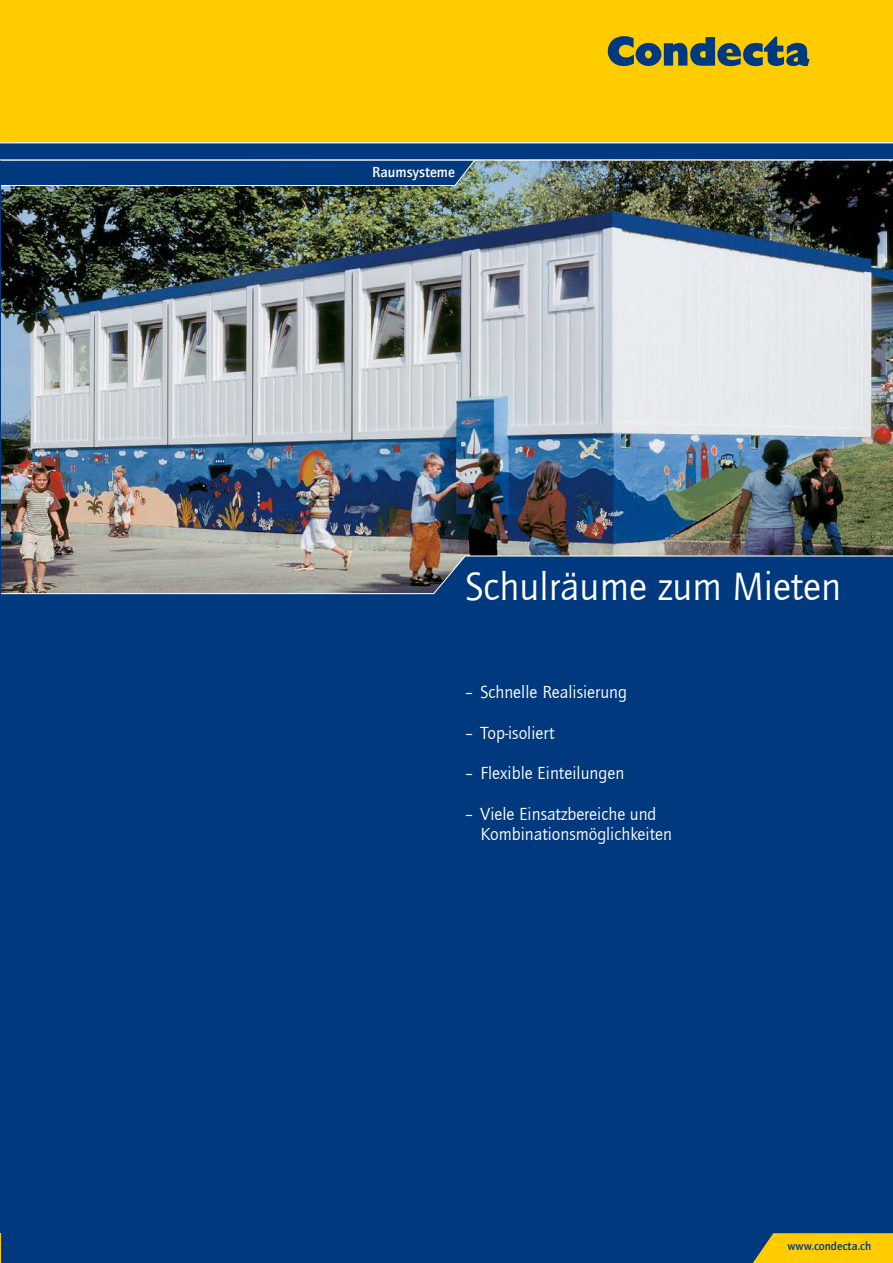
<style>
.page{position:relative;width:893px;height:1263px;background:#fff}
.page>*{position:absolute;margin:0;border:0;box-sizing:border-box;transform-origin:0 0}
.t1{font:40.5px "Quay Sans ITC Com";color:#fff}
.t2{font:18px/20.2px "Quay Sans ITC Com";color:#fff}
.t3{font:500 15px "Quay Sans ITC Com";color:#fff}
.t4{font:500 12px "Quay Sans ITC Com";color:#00397d}
</style>
<div class="page">
<img style="left:0;top:187px;width:893px;height:368px">
<div style="left:0;top:0;width:893px;height:143px;background:#fc0"></div>
<div style="left:0;top:555px;width:893px;height:708px;background:#00397d"></div>
<img style="left:0;top:142px;width:893px;height:45px">
<svg style="left:753px;top:1233px;width:140px;height:30px;background:#eac009"></svg>
<svg style="left:608px;top:36px;width:202px;height:30px"></svg>
<p class="t3" style="left:372px;top:163px;width:84px">Raumsysteme</p>
<p class="t1" style="left:466px;top:563px;width:377px">Schulräume zum Mieten</p>
<p class="t2" style="left:466px;top:682px;width:163px">– Schnelle Realisierung</p>
<p class="t2" style="left:466px;top:722px;width:90px">– Top-isoliert</p>
<p class="t2" style="left:466px;top:763px;width:160px">– Flexible Einteilungen</p>
<p class="t2" style="left:480px;top:803px;width:193px;text-indent:-15px">– Viele Einsatzbereiche und<br>Kombinationsmöglichkeiten</p>
<p class="t4" style="left:787px;top:1238px;width:85px">www.condecta.ch</p>
</div>
